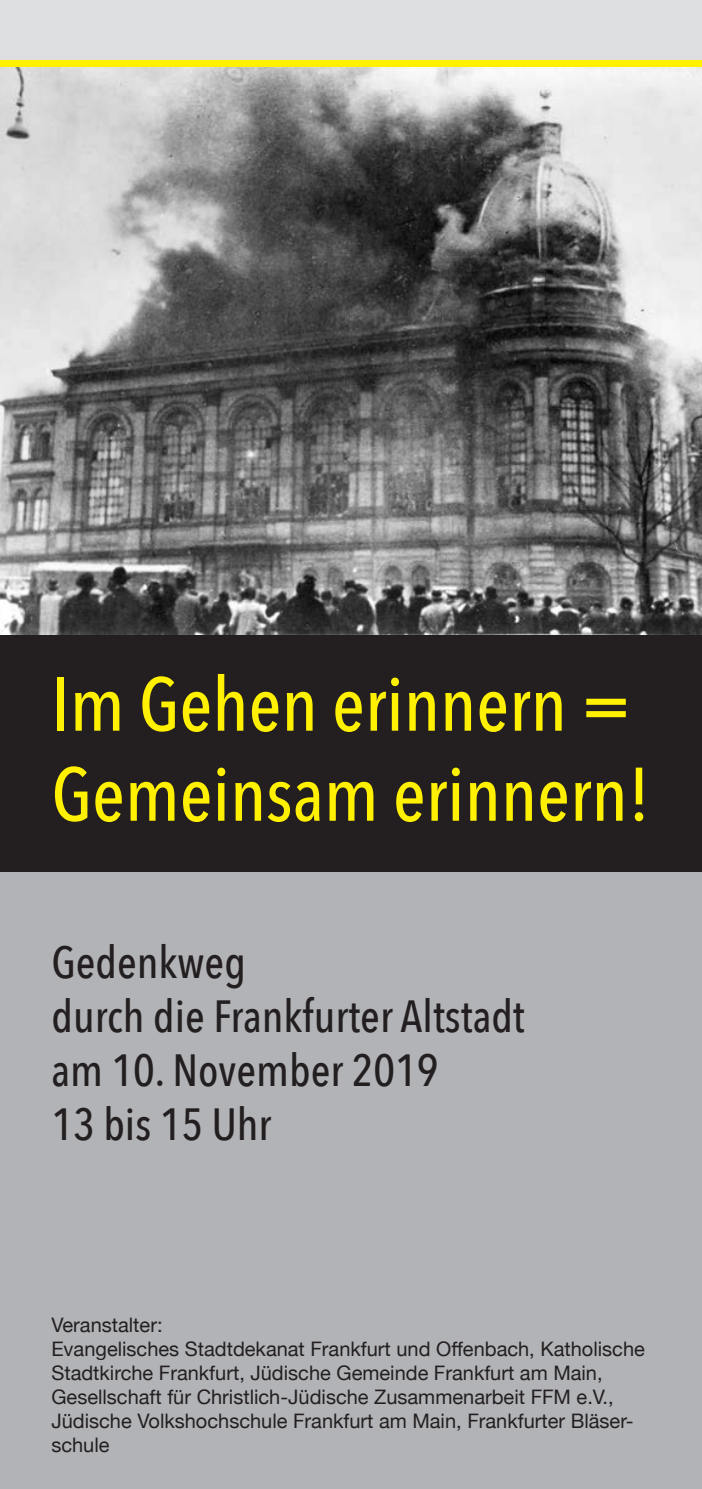
<style>
.page{position:relative;width:702px;height:1489px;background:#fff}
.page>*{position:absolute;margin:0;border:0;box-sizing:border-box;transform-origin:0 0}
.t1{font:500 75px/90px "Avenir Next Condensed";color:#fff101}
.t2{font:500 45px "Avenir Next Condensed";color:#231f20}
.t3{font:20px/24px "Helvetica Neue";color:#231f20}
</style>
<div class="page">
<div style="left:0;top:0;width:702px;height:1488px;background:#b2b3b7"></div>
<div style="left:0;top:0;width:702px;height:60px;background:#dddee0"></div>
<div style="left:0;top:634px;width:702px;height:238px;background:#231f20"></div>
<div style="left:0;top:60px;width:702px;height:7px;background:#fff101"></div>
<img style="left:0;top:67px;width:702px;height:567px">
<p class="t1" style="left:51px;top:659px;width:600px">Im Gehen erinnern =<br>Gemeinsam erinnern!</p>
<p class="t2" style="left:51px;top:935px;width:196px">Gedenkweg</p>
<p class="t2" style="left:51px;top:989px;width:475px">durch die Frankfurter Altstadt</p>
<p class="t2" style="left:51px;top:1043px;width:388px">am 10. November 2019</p>
<p class="t2" style="left:51px;top:1097px;width:221px">13 bis 15 Uhr</p>
<p class="t3" style="left:51px;top:1314px;width:113px">Veranstalter:</p>
<p class="t3" style="left:51px;top:1338px;width:595px">Evangelisches Stadtdekanat Frankfurt und Offenbach, Katholische<br>Stadtkirche Frankfurt, Jüdische Gemeinde Frankfurt am Main,</p>
<p class="t3" style="left:51px;top:1386px;width:583px">Gesellschaft für Christlich-Jüdische Zusammenarbeit FFM e.V.,<br>Jüdische Volkshochschule Frankfurt am Main, Frankfurter Bläser&shy;schule</p>
</div>
